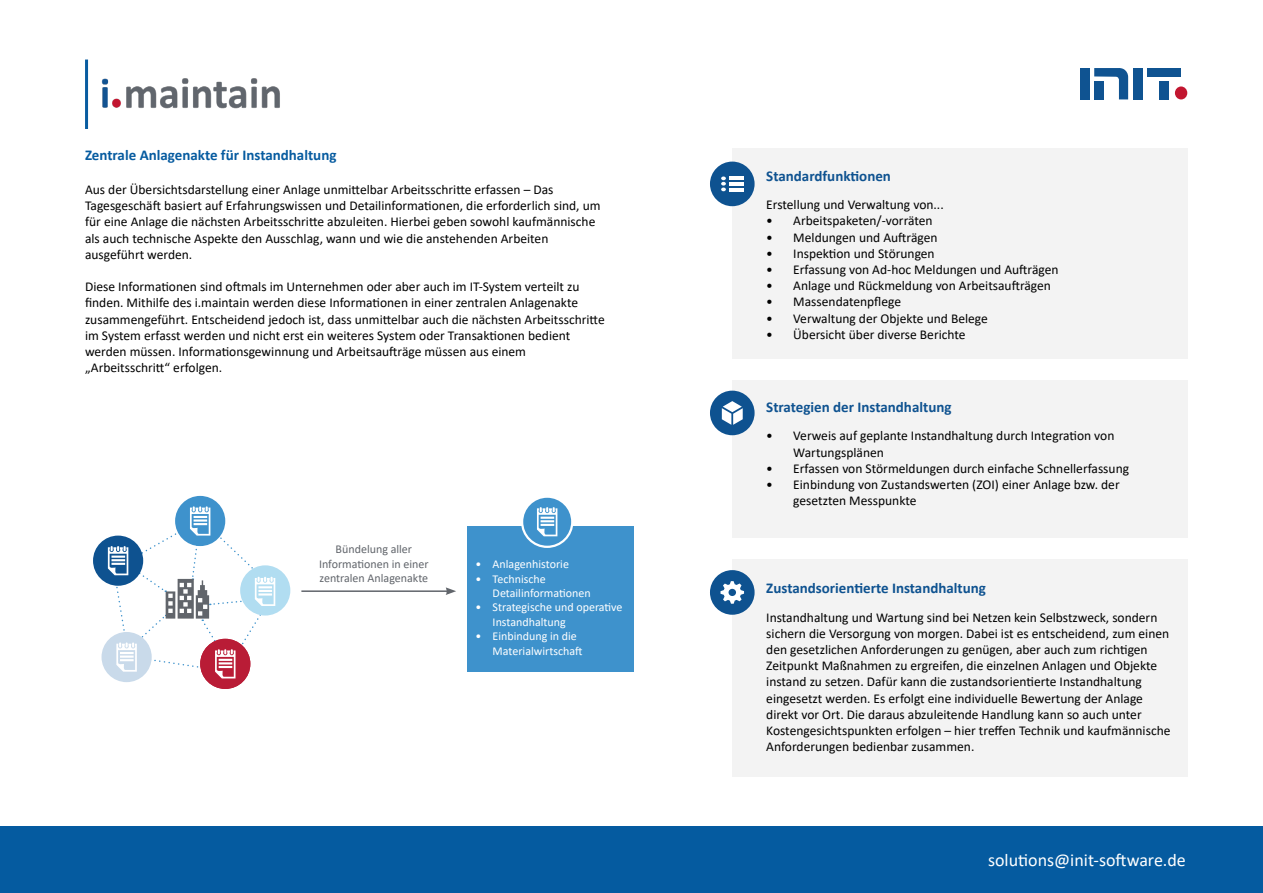
<style>
.page{position:relative;width:1263px;height:893px;background:#fff}
.page>*{position:absolute;margin:0;border:0;box-sizing:border-box;transform-origin:0 0}
.t1{font:18px "Calibri";color:#fff}
.t2{font:700 15px "Calibri";color:#0e5290}
.t3{font:700 15px "Calibri";color:#065ba0}
.t4{font:13.5px/16.2px "Calibri";color:#000}
.t5{font:12px/14.4px "Calibri";color:#fff}
.t6{font:12px/14.4px "Calibri";color:#61656b;text-align:center}
</style>
<div class="page">
<div style="left:1080px;top:68px;width:9px;height:31px;background:#0f5391"></div>
<svg style="left:1094px;top:68px;width:34px;height:31px"></svg>
<div style="left:1133px;top:68px;width:9px;height:31px;background:#0f5391"></div>
<div style="left:1159px;top:81px;width:10px;height:18px;background:#0f5391"></div>
<div style="left:1147px;top:68px;width:34px;height:9px;background:#0f5391"></div>
<div style="left:1175px;top:86px;width:12px;height:13px;background:#c21630;border-radius:50%"></div>
<div style="left:0;top:826px;width:1263px;height:67px;background:#055ba0"></div>
<hr style="left:85px;top:60px;width:3px;height:69px;background:#095ca0">
<img style="left:101px;top:78px;width:179px;height:31px">
<div style="left:732px;top:559px;width:455px;height:217px;background:#f3f3f3"></div>
<div style="left:710px;top:570px;width:44px;height:45px;background:#0e5290;border-radius:50%"></div>
<svg style="left:720px;top:581px;width:24px;height:23px"></svg>
<div style="left:732px;top:148px;width:455px;height:210px;background:#f3f3f3"></div>
<div style="left:710px;top:162px;width:44px;height:44px;background:#0e5290;border-radius:50%"></div>
<hr style="left:729px;top:177px;width:14px;height:3px;background:#fff">
<hr style="left:729px;top:182px;width:14px;height:4px;background:#fff">
<hr style="left:729px;top:188px;width:14px;height:3px;background:#fff">
<svg style="left:721px;top:176px;width:5px;height:15px"></svg>
<div style="left:732px;top:380px;width:455px;height:157px;background:#f3f3f3"></div>
<div style="left:710px;top:391px;width:44px;height:44px;background:#0e5290;border-radius:50%"></div>
<svg style="left:722px;top:401px;width:21px;height:24px"></svg>
<div style="left:93px;top:536px;width:50px;height:50px;background:#0e5290;border-radius:50%"></div>
<div style="left:175px;top:496px;width:50px;height:50px;background:#3e92cc;border-radius:50%"></div>
<div style="left:200px;top:639px;width:50px;height:50px;background:#b91c36;border-radius:50%"></div>
<div style="left:102px;top:632px;width:50px;height:50px;background:#c9daea;border-radius:50%"></div>
<div style="left:240px;top:565px;width:50px;height:50px;background:#b1ddf1;border-radius:50%"></div>
<hr style="left:301px;top:590px;width:147px;height:2px;background:#61656b">
<svg style="left:446px;top:587px;width:10px;height:8px"></svg>
<div style="left:467px;top:526px;width:167px;height:145px;background:#3e92cc"></div>
<div style="left:522px;top:497px;width:50px;height:50px;background:#3e92cc;border-radius:50%"></div>
<div style="left:521px;top:495px;width:52px;height:53px;border:2px solid #fff;border-radius:50%"></div>
<svg style="left:537px;top:507px;width:20px;height:29px"></svg>
<svg style="left:108px;top:506px;width:167px;height:172px"></svg>
<p class="t3" style="left:85px;top:144px;width:253px">Zentrale Anlagenakte für Instandhaltung</p>
<p class="t4" style="left:85px;top:181px;width:517px">Aus der Übersichtsdarstellung einer Anlage unmittelbar Arbeitsschritte erfassen – Das Tagesgeschäft basiert auf Erfahrungswissen und Detailinformationen, die erforderlich sind, um für eine Anlage die nächsten Arbeitsschritte abzuleiten. Hierbei geben sowohl kaufmännische als auch technische Aspekte den Ausschlag, wann und wie die anstehenden Arbeiten ausgeführt werden.</p>
<p class="t4" style="left:85px;top:278px;width:521px">Diese Informationen sind oftmals im Unternehmen oder aber auch im IT-System verteilt zu finden. Mithilfe des i.maintain werden diese Informationen in einer zentralen Anlagenakte zusammengeführt. Entscheidend jedoch ist, dass unmittelbar auch die nächsten Arbeitsschritte im System erfasst werden und nicht erst ein weiteres System oder Transaktionen bedient werden müssen. Informationsgewinnung und Arbeitsaufträge müssen aus einem „Arbeitsschritt“ erfolgen.</p>
<p class="t6" style="left:319px;top:542px;width:111px">Bündelung aller<br>Informationen in einer zentralen Anlagenakte</p>
<p class="t5" style="left:476px;top:557px;width:95px">• Anlagenhistorie</p>
<p class="t5" style="left:493px;top:571px;width:100px;text-indent:-17px">• Technische<br>Detailinformationen</p>
<p class="t5" style="left:493px;top:600px;width:131px;text-indent:-17px">• Strategische und operative<br>Instandhaltung</p>
<p class="t5" style="left:493px;top:629px;width:91px;text-indent:-17px">• Einbindung in die<br>Materialwirtschaft</p>
<p class="t2" style="left:766px;top:165px;width:126px">Standardfunktionen</p>
<p class="t4" style="left:766px;top:196px;width:179px">Erstellung und Verwaltung von...</p>
<p class="t4" style="left:766px;top:212px;width:168px">• Arbeitspaketen/-vorräten</p>
<p class="t4" style="left:766px;top:229px;width:173px">• Meldungen und Aufträgen</p>
<p class="t4" style="left:766px;top:245px;width:170px">• Inspektion und Störungen</p>
<p class="t4" style="left:766px;top:261px;width:294px">• Erfassung von Ad-hoc Meldungen und Aufträgen</p>
<p class="t4" style="left:766px;top:277px;width:286px">• Anlage und Rückmeldung von Arbeitsaufträgen</p>
<p class="t4" style="left:766px;top:293px;width:136px">• Massendatenpflege</p>
<p class="t4" style="left:766px;top:310px;width:223px">• Verwaltung der Objekte und Belege</p>
<p class="t4" style="left:766px;top:326px;width:201px">• Übersicht über diverse Berichte</p>
<p class="t2" style="left:766px;top:397px;width:187px">Strategien der Instandhaltung</p>
<p class="t4" style="left:793px;top:427px;width:323px;text-indent:-27px">• Verweis auf geplante Instandhaltung durch Integration von<br>Wartungsplänen</p>
<p class="t4" style="left:766px;top:460px;width:364px">• Erfassen von Störmeldungen durch einfache Schnellerfassung</p>
<p class="t4" style="left:793px;top:476px;width:328px;text-indent:-27px">• Einbindung von Zustandswerten (ZOI) einer Anlage bzw. der gesetzten Messpunkte</p>
<p class="t2" style="left:766px;top:578px;width:221px">Zustandsorientierte Instandhaltung</p>
<p class="t4" style="left:766px;top:609px;width:406px">Instandhaltung und Wartung sind bei Netzen kein Selbstzweck, sondern sichern die Versorgung von morgen. Dabei ist es entscheidend, zum einen den gesetzlichen Anforderungen zu genügen, aber auch zum richtigen Zeitpunkt Maßnahmen zu ergreifen, die einzelnen Anlagen und Objekte instand zu setzen. Dafür kann die zustandsorientierte Instandhaltung eingesetzt werden. Es erfolgt eine individuelle Bewertung der Anlage direkt vor Ort. Die daraus abzuleitende Handlung kann so auch unter Kostengesichtspunkten erfolgen – hier treffen Technik und kaufmännische Anforderungen bedienbar zusammen.</p>
<h1 class="t1" style="left:988px;top:848px;width:199px">solutions@init-software.de</h1>
</div>
